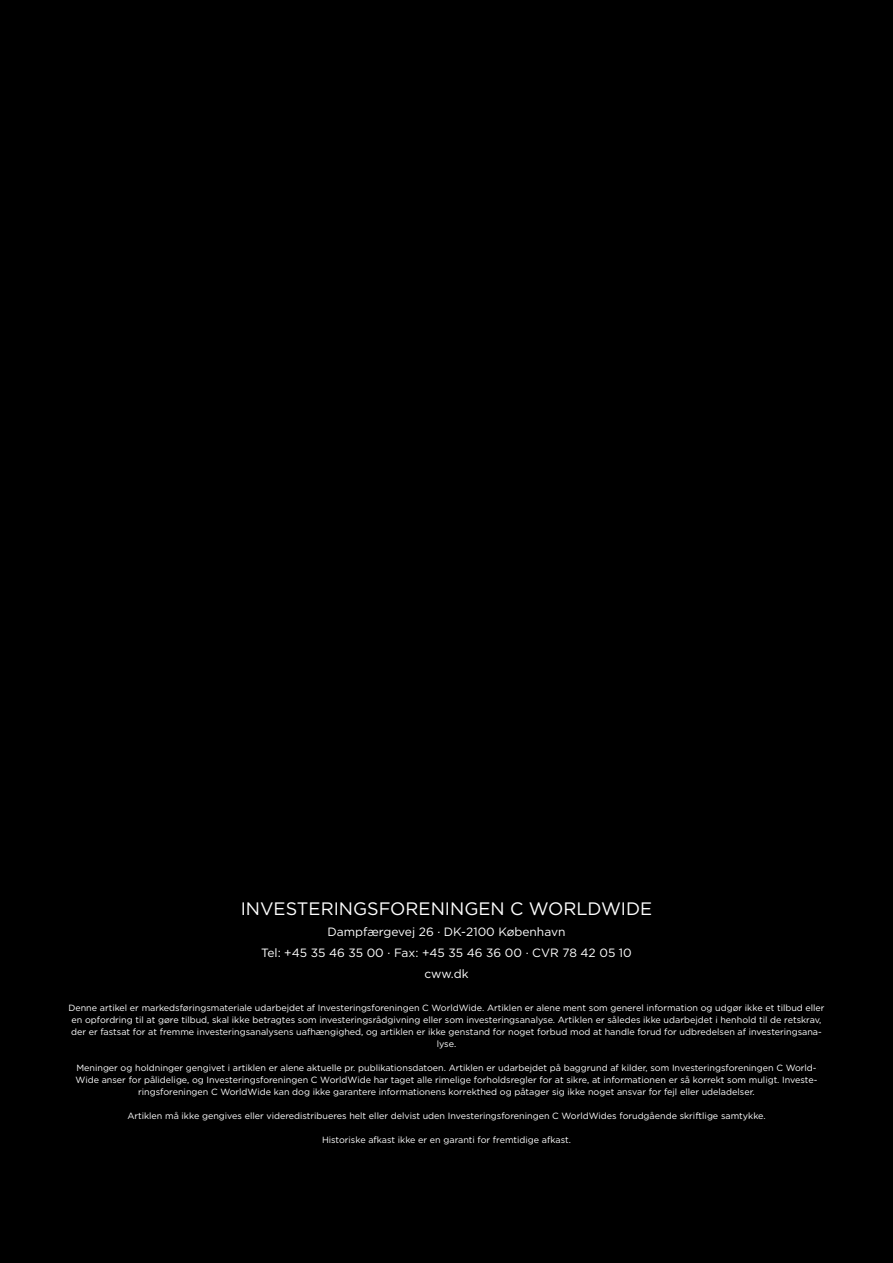
<style>
.page{position:relative;width:893px;height:1263px;background:#000}
.page>*{position:absolute;margin:0;border:0;box-sizing:border-box;transform-origin:0 0}
.t1{font:18px "Gotham";color:#fff}
.t2{font:12px/21px "Gotham";color:#fff;text-align:center}
.t3{font:9px/12px "Gotham";color:#fff;text-align:center}
</style>
<div class="page">
<h1 class="t1" style="left:241px;top:897px;width:413px">INVESTERINGSFORENINGEN C WORLDWIDE</h1>
<h2 class="t2" style="left:261px;top:921px;width:372px">Dampfærgevej 26 · DK-2100 København<br>Tel: +45 35 46 35 00 · Fax: +45 35 46 36 00 · CVR 78 42 05 10 cww.dk</h2>
<p class="t3" style="left:68px;top:1002px;width:758px">Denne artikel er markedsføringsmateriale udarbejdet af Investeringsforeningen C WorldWide. Artiklen er alene ment som generel information og udgør ikke et tilbud eller en opfordring til at gøre tilbud, skal ikke betragtes som investeringsrådgivning eller som investeringsanalyse. Artiklen er således ikke udarbejdet i henhold til de retskrav, der er fastsat for at fremme investeringsanalysens uafhængighed, og artiklen er ikke genstand for noget forbud mod at handle forud for udbredelsen af investeringsana&shy;lyse.</p>
<p class="t3" style="left:76px;top:1062px;width:743px">Meninger og holdninger gengivet i artiklen er alene aktuelle pr. publikationsdatoen. Artiklen er udarbejdet på baggrund af kilder, som Investeringsforeningen C World-<br>Wide anser for pålidelige, og Investeringsforeningen C WorldWide har taget alle rimelige forholdsregler for at sikre, at informationen er så korrekt som muligt. Investe&shy;ringsforeningen C WorldWide kan dog ikke garantere informationens korrekthed og påtager sig ikke noget ansvar for fejl eller udeladelser.</p>
<p class="t3" style="left:127px;top:1110px;width:640px">Artiklen må ikke gengives eller videredistribueres helt eller delvist uden Investeringsforeningen C WorldWides forudgående skriftlige samtykke.</p>
<p class="t3" style="left:322px;top:1134px;width:250px">Historiske afkast ikke er en garanti for fremtidige afkast.</p>
</div>
